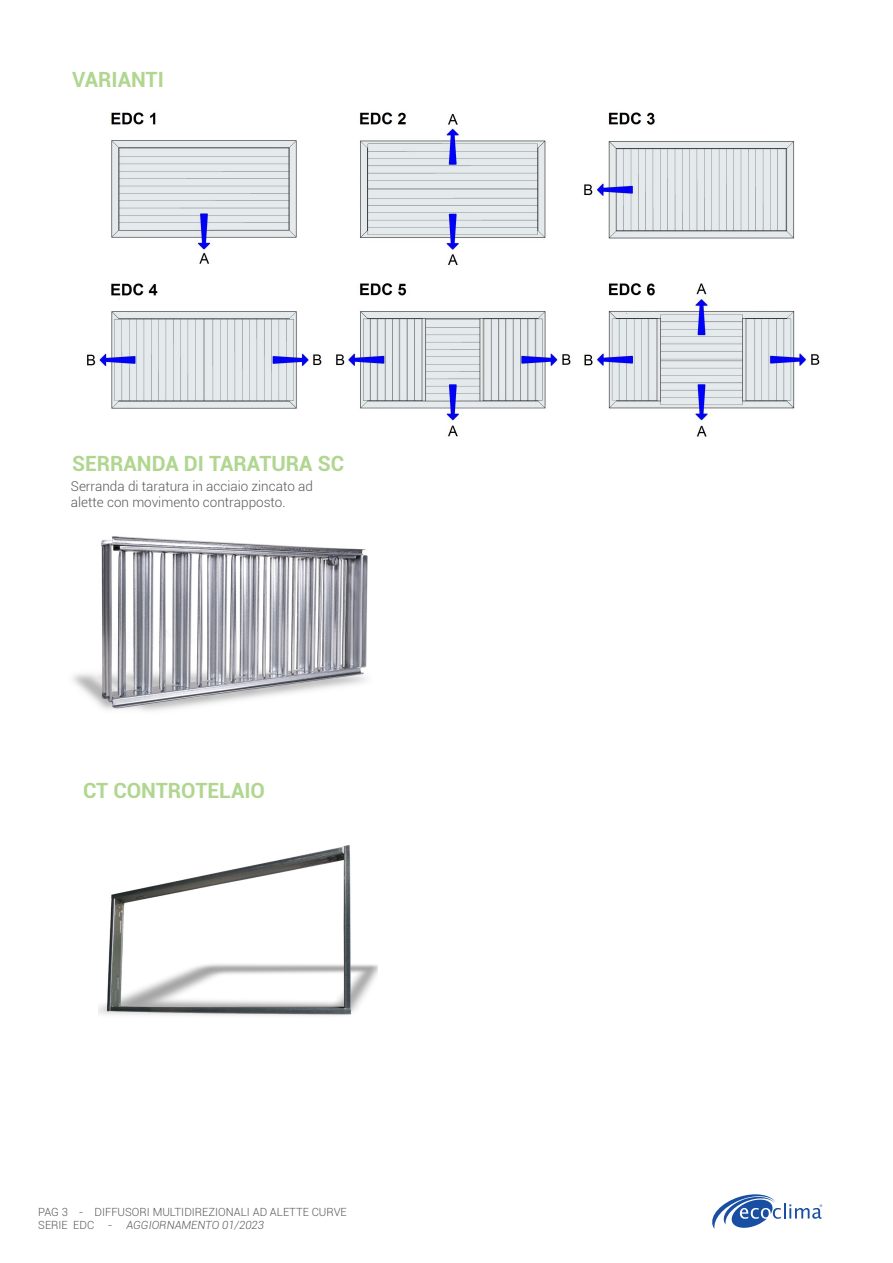
<style>
.page{position:relative;width:893px;height:1263px;background:#fff}
.page>*{position:absolute;margin:0;border:0;box-sizing:border-box;transform-origin:0 0}
.t1{font:700 21px "Roboto";color:#b0d68f}
.didascalia_tabella{font:300 13.5px/16.2px "Roboto";color:#57585a}
.t2{font:300 11.25px/13.5px "Roboto";color:#57585a}
.s1{font-style:italic}
</style>
<div class="page">
<svg style="left:712px;top:1194px;width:110px;height:35px"></svg>
<img style="left:86px;top:112px;width:734px;height:325px">
<img style="left:73px;top:536px;width:295px;height:175px">
<img style="left:98px;top:845px;width:279px;height:171px">
<p class="t1" style="left:72px;top:64px;width:93px">VARIANTI</p>
<p class="t1" style="left:72px;top:449px;width:274px">SERRANDA DI TARATURA SC</p>
<p class="didascalia_tabella" style="left:71px;top:477px;width:244px">Serranda di taratura in acciaio zincato ad alette con movimento contrapposto.</p>
<p class="t1" style="left:83px;top:776px;width:183px">CT CONTROTELAIO</p>
<p class="t2" style="left:38px;top:1204px;width:310px">PAG 3 - DIFFUSORI MULTIDIREZIONALI AD ALETTE CURVE<br>SERIE EDC - <span class="s1">AGGIORNAMENTO 01/2023</span></p>
</div>
